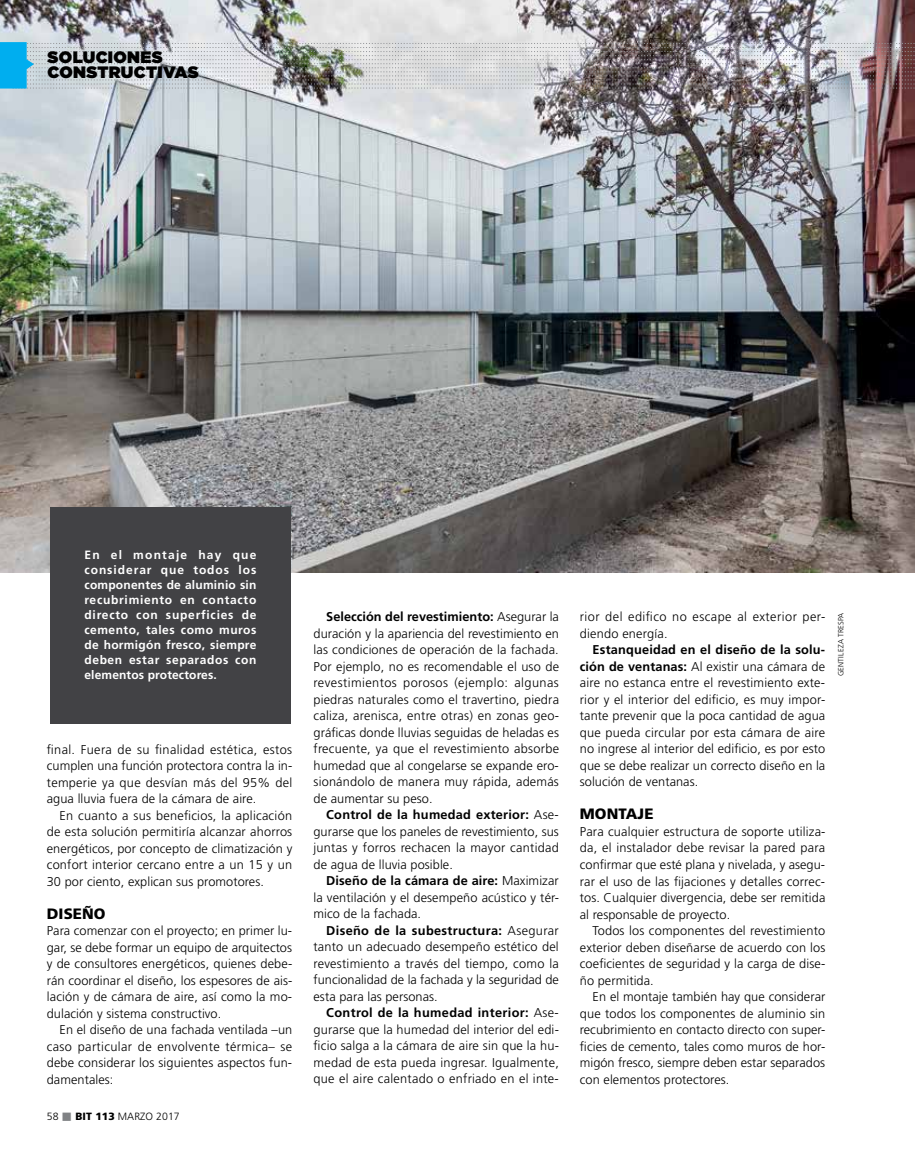
<style>
.page{position:relative;width:915px;height:1170px;background:#fff}
.page>*{position:absolute;margin:0;border:0;box-sizing:border-box;transform-origin:0 0}
.t1{font:900 16.5px/15px "Gotham";letter-spacing:.02em;color:#000}
.t2{font:900 15px "Frutiger";letter-spacing:.005em;color:#000}
.t3{font:300 12.75px/16.5px "Frutiger";letter-spacing:.01em;color:#000;text-align:justify}
.t4{font:300 12.75px/16.5px "Frutiger";letter-spacing:.035em;color:#000}
.t5{font:700 12px/15px "Frutiger";letter-spacing:.04em;color:#fff;text-align:justify}
.t6{font:300 10.5px "Frutiger";letter-spacing:.005em;color:#000}
.t7{font:300 7.5px "Frutiger";letter-spacing:.03em;color:#000}
.s1{color:#808285}
.s2{font-weight:900}
.s3{font-weight:700}
</style>
<div class="page">
<img style="left:0;top:0;width:914px;height:572px">
<img style="left:0;top:42px;width:914px;height:47px">
<div style="left:50px;top:507px;width:241px;height:217px;background:#424245"></div>
<p class="t1" style="left:48px;top:49px;width:153px">SOLUCIONES<br>CONSTRUCTIVAS</p>
<p class="t5" style="left:84px;top:547px;width:173px">En el montaje hay que considerar que todos los componentes de aluminio sin recubrimiento en contacto directo con superficies de cemento, tales como muros de hormigón fresco, siempre deben estar separados con elementos protectores.</p>
<p class="t3" style="left:47px;top:741px;width:247px">final. Fuera de su finalidad estética, estos cumplen una función protectora contra la in&shy;temperie ya que desvían más del 95% del agua lluvia fuera de la cámara de aire.</p>
<p class="t3" style="left:47px;top:807px;width:247px;text-indent:13px">En cuanto a sus beneficios, la aplicación de esta solución permitiría alcanzar ahorros energéticos, por concepto de climatización y confort interior cercano entre a un 15 y un 30 por ciento, explican sus promotores.</p>
<p class="t2" style="left:47px;top:904px;width:60px">DISEÑO</p>
<p class="t3" style="left:47px;top:922px;width:247px">Para comenzar con el proyecto; en primer lu&shy;gar, se debe formar un equipo de arquitectos y de consultores energéticos, quienes debe&shy;rán coordinar el diseño, los espesores de ais&shy;lación y de cámara de aire, así como la mo&shy;dulación y sistema constructivo.</p>
<p class="t3" style="left:47px;top:1021px;width:247px;text-indent:13px">En el diseño de una fachada ventilada –un caso particular de envolvente térmica– se debe considerar los siguientes aspectos fun&shy;damentales:</p>
<p class="t6" style="left:47px;top:1110px;width:134px">58 <span class="s1">■</span> <span class="s2">BIT 113</span> marzo 2017</p>
<p class="t3" style="left:313px;top:608px;width:247px;text-indent:13px"><span class="s3">Selección del revestimiento:</span> Asegurar la duración y la apariencia del revestimiento en las condiciones de operación de la fachada.<br>Por ejemplo, no es recomendable el uso de revestimientos porosos (ejemplo: algunas piedras naturales como el travertino, piedra caliza, arenisca, entre otras) en zonas geo&shy;gráficas donde lluvias seguidas de heladas es frecuente, ya que el revestimiento absorbe humedad que al congelarse se expande ero&shy;sionándolo de manera muy rápida, además de aumentar su peso.</p>
<p class="t3" style="left:313px;top:806px;width:247px;text-indent:13px"><span class="s3">Control de la humedad exterior:</span> Ase&shy;gurarse que los paneles de revestimiento, sus juntas y forros rechacen la mayor cantidad de agua de lluvia posible.</p>
<p class="t3" style="left:313px;top:872px;width:247px;text-indent:13px"><span class="s3">Diseño de la cámara de aire:</span> Maximizar la ventilación y el desempeño acústico y tér&shy;mico de la fachada.</p>
<p class="t3" style="left:313px;top:922px;width:247px;text-indent:13px"><span class="s3">Diseño de la subestructura:</span> Asegurar tanto un adecuado desempeño estético del revestimiento a través del tiempo, como la funcionalidad de la fachada y la seguridad de esta para las personas.</p>
<p class="t3" style="left:313px;top:1004px;width:247px;text-indent:13px"><span class="s3">Control de la humedad interior:</span> Ase&shy;gurarse que la humedad del interior del edi&shy;ficio salga a la cámara de aire sin que la hu&shy;medad de esta pueda ingresar. Igualmente, que el aire calentado o enfriado en el inte-</p>
<p class="t4" style="left:579px;top:608px;width:247px">rior del edifico no escape al exterior per&shy;diendo energía.</p>
<p class="t3" style="left:579px;top:641px;width:247px;text-indent:13px"><span class="s3">Estanqueidad en el diseño de la solu&shy;ción de ventanas:</span> Al existir una cámara de aire no estanca entre el revestimiento exte&shy;rior y el interior del edificio, es muy impor&shy;tante prevenir que la poca cantidad de agua que pueda circular por esta cámara de aire no ingrese al interior del edificio, es por esto que se debe realizar un correcto diseño en la solución de ventanas.</p>
<p class="t2" style="left:579px;top:805px;width:75px">MONTAJE</p>
<p class="t3" style="left:579px;top:823px;width:247px">Para cualquier estructura de soporte utiliza&shy;da, el instalador debe revisar la pared para confirmar que esté plana y nivelada, y asegu&shy;rar el uso de las fijaciones y detalles correc&shy;tos. C ualquier divergencia, debe ser remitida al responsable de proyecto.</p>
<p class="t3" style="left:579px;top:922px;width:247px;text-indent:13px">Todos los componentes del revestimiento exterior deben diseñarse de acuerdo con los coeficientes de seguridad y la carga de dise&shy;ño permitida.</p>
<p class="t3" style="left:579px;top:988px;width:247px;text-indent:13px">En el montaje también hay que considerar que todos los componentes de aluminio sin recubrimiento en contacto directo con super&shy;ficies de cemento, tales como muros de hor&shy;migón fresco, siempre deben estar separados con elementos protectores.</p>
<p class="t7" style="left:836px;top:676px;width:65px;rotate:-90deg">Gentileza Trespa</p>
</div>
